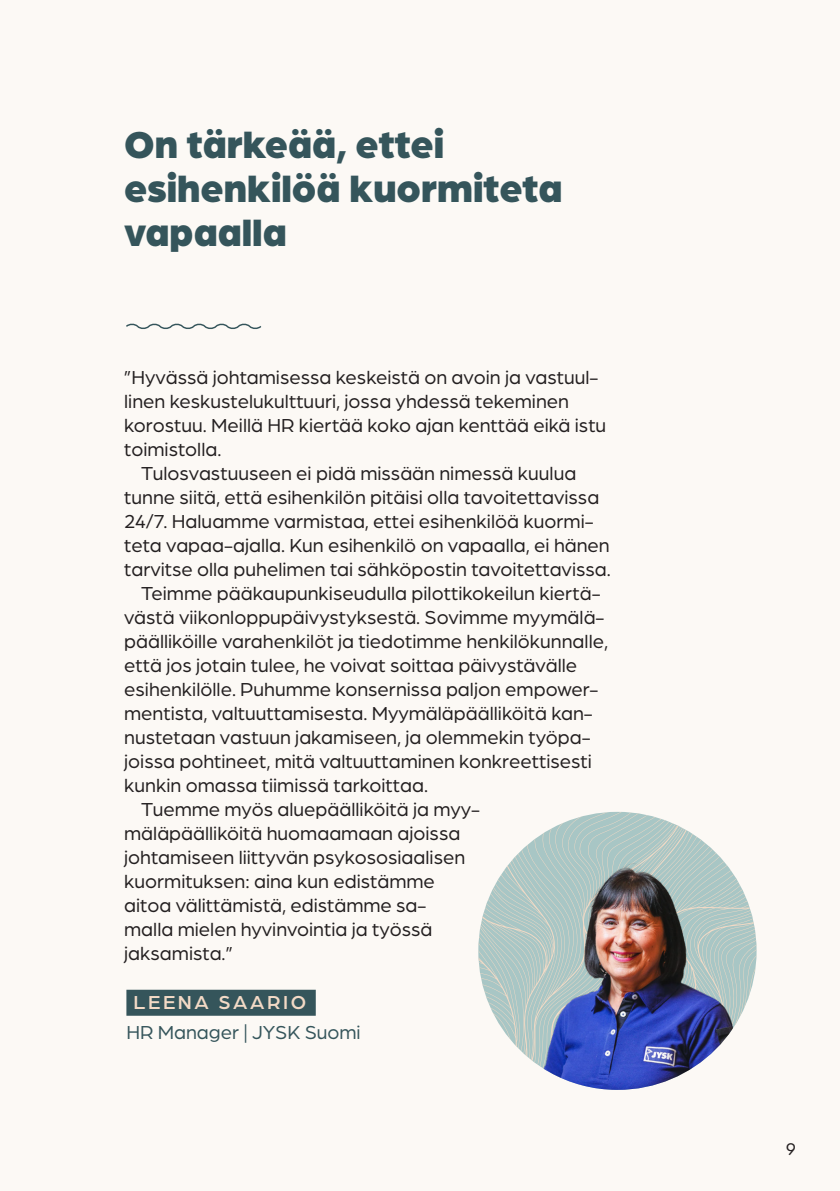
<style>
.page{position:relative;width:840px;height:1191px;background:#fff}
.page>*{position:absolute;margin:0;border:0;box-sizing:border-box;transform-origin:0 0}
.Otsikko_2{font:900 40px/44px "Arboria";color:#35555b}
.Leipis_sis{font:20px/24px "Arboria";color:#231f20}
.Leipis{font:20px/24px "Arboria";color:#231f20}
.Titteli_2{font:20px "Arboria";color:#35555b}
.Nimi{font:500 20px "Arboria";letter-spacing:.13em;color:#f3dac6}
.t1{font:18px "Arboria";color:#231f20}
</style>
<div class="page">
<div style="left:0;top:0;width:839px;height:1191px;background:#fcf9f5"></div>
<svg style="left:478px;top:878px;width:21px;height:146px"></svg>
<img style="left:499px;top:812px;width:257px;height:277px">
<div style="left:126px;top:989px;width:189px;height:26px;background:#35555b"></div>
<svg style="left:126px;top:323px;width:136px;height:6px"></svg>
<p class="Otsikko_2" style="left:124px;top:119px;width:321px">On tärkeää, ettei</p>
<p class="Otsikko_2" style="left:124px;top:163px;width:439px">esihenkilöä kuormiteta vapaalla</p>
<p class="Leipis" style="left:124px;top:365px;width:483px">”Hyvässä johtamisessa keskeistä on avoin ja vastuul&shy;linen keskustelukulttuuri, jossa yhdessä tekeminen korostuu. Meillä HR kiertää koko ajan kenttää eikä istu toimistolla.</p>
<p class="Leipis_sis" style="left:124px;top:461px;width:488px;text-indent:17px">Tulosvastuuseen ei pidä missään nimessä kuulua tunne siitä, että esihenkilön pitäisi olla tavoitettavissa 24/7. Haluamme varmistaa, ettei esihenkilöä kuormi&shy;teta vapaa-ajalla. Kun esihenkilö on vapaalla, ei hänen tarvitse olla puhelimen tai sähköpostin tavoitettavissa.</p>
<p class="Leipis_sis" style="left:124px;top:581px;width:485px;text-indent:17px">Teimme pääkaupunkiseudulla pilottikokeilun kiertä&shy;västä viikonloppupäivystyksestä. Sovimme myymälä&shy;päälliköille varahenkilöt ja tiedotimme henkilökunnalle, että jos jotain tulee, he voivat soittaa päivystävälle esihenkilölle. Puhumme konsernissa paljon empower&shy;mentista, valtuuttamisesta. Myymäläpäälliköitä kan&shy;nustetaan vastuun jakamiseen, ja olemmekin työpa&shy;joissa pohtineet, mitä valtuuttaminen konkreettisesti kunkin omassa tiimissä tarkoittaa.</p>
<p class="Leipis_sis" style="left:124px;top:797px;width:357px;text-indent:17px">Tuemme myös aluepäälliköitä ja myy&shy;mäläpäälliköitä huomaamaan ajoissa johtamiseen liittyvän psykososiaalisen kuormituksen: aina kun edistämme aitoa välittämistä, edistämme sa&shy;malla mielen hyvinvointia ja työssä jaksamista.”</p>
<p class="Nimi" style="left:133px;top:988px;width:174px">LEENA SAARIO</p>
<p class="Titteli_2" style="left:126px;top:1019px;width:236px">HR Manager | JYSK Suomi</p>
<p class="t1" style="left:785px;top:1137px;width:12px">9</p>
</div>
